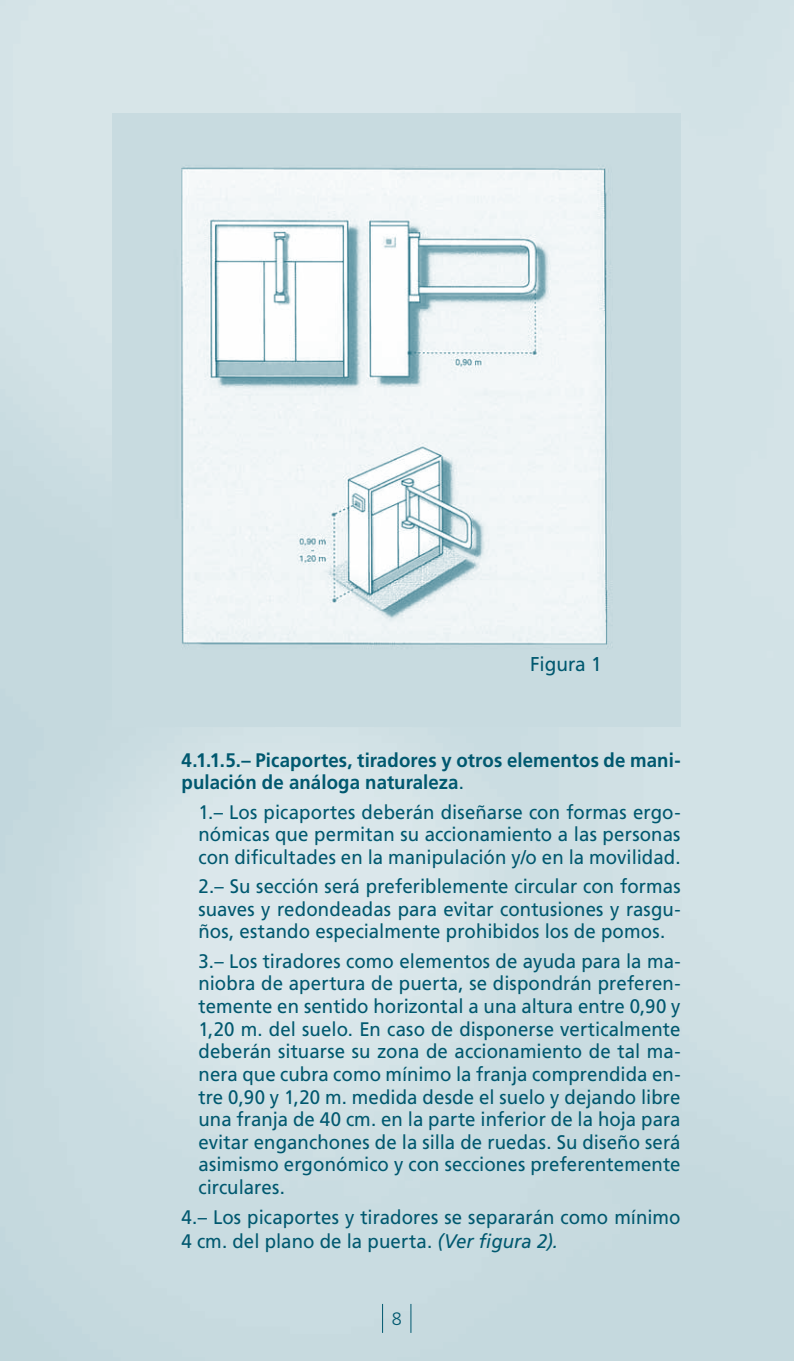
<style>
.page{position:relative;width:794px;height:1361px;background:#fff}
.page>*{position:absolute;margin:0;border:0;box-sizing:border-box;transform-origin:0 0}
.t1{font:20px "Frutiger";color:#00586f;scale:.95 1}
.t2{font:19.6px/22.6px "Frutiger";letter-spacing:.005em;color:#00586f;text-align:justify;scale:.95 1}
.t3{font:700 19.6px/22.6px "Frutiger";letter-spacing:.005em;color:#00586f;scale:.95 1}
.t4{font:300 18px "Frutiger";color:#00586f}
.s1{font-weight:400}
.s2{font-style:italic}
</style>
<div class="page">
<svg style="left:382px;top:1304px;width:1px;height:29px"></svg>
<svg style="left:410px;top:1304px;width:1px;height:29px"></svg>
<img style="left:113px;top:113px;width:567px;height:614px">
<p class="t1" style="left:530px;top:652px;width:77px">Figura 1</p>
<p class="t3" style="left:181px;top:748px;width:527px">4.1.1.5.– Picaportes, tiradores y otros elementos de mani&shy;pulación de análoga naturaleza<span class="s1">.</span></p>
<p class="t2" style="left:198px;top:800px;width:509px">1.– Los picaportes deberán diseñarse con formas ergo&shy;nómicas que permitan su accionamiento a las personas con dificultades en la manipulación y/o en la movilidad.</p>
<p class="t2" style="left:198px;top:875px;width:509px">2.– Su sección será preferiblemente circular con formas suaves y redondeadas para evitar contusiones y rasgu&shy;ños, estando especialmente prohibidos los de pomos.</p>
<p class="t2" style="left:198px;top:949px;width:509px">3.– Los tiradores como elementos de ayuda para la ma&shy;niobra de apertura de puerta, se dispondrán preferen&shy;temente en sentido horizontal a una altura entre 0,90 y 1,20 m. del suelo. En caso de disponerse verticalmente deberán situarse su zona de accionamiento de tal ma&shy;nera que cubra como mínimo la franja comprendida en&shy;tre 0,90 y 1,20 m. medida desde el suelo y dejando libre una franja de 40 cm. en la parte inferior de la hoja para evitar enganchones de la silla de ruedas. Su diseño será asimismo ergonómico y con secciones preferentemente circulares.</p>
<p class="t2" style="left:181px;top:1205px;width:527px;line-height:23.4px">4.– Los picaportes y tiradores se separarán como mínimo<br>4 cm. del plano de la puerta. <span class="s2">(Ver figura 2).</span></p>
<p class="t4" style="left:392px;top:1308px;width:12px">8</p>
</div>
